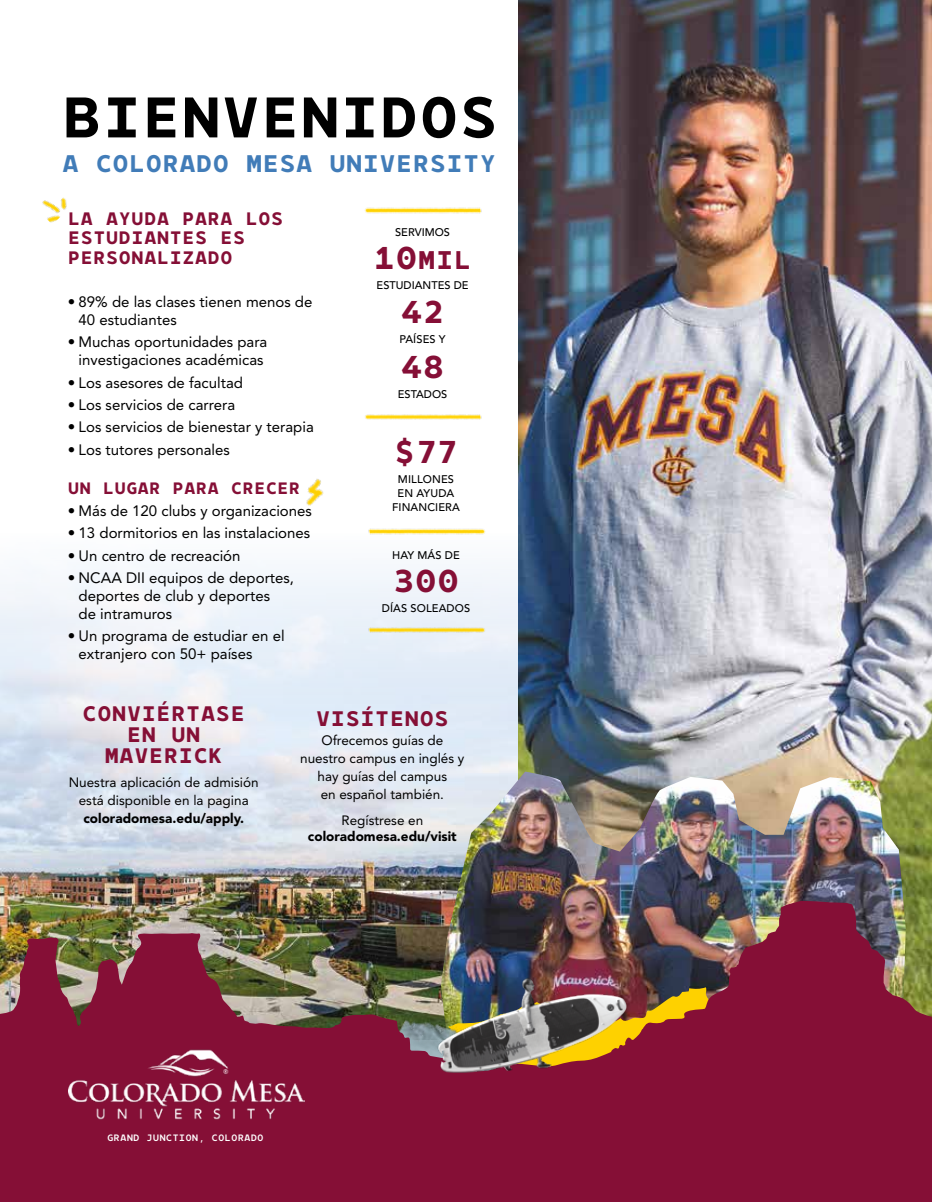
<style>
.page{position:relative;width:932px;height:1202px;background:#fff}
.page>*{position:absolute;margin:0;border:0;box-sizing:border-box;transform-origin:0 0}
.t1{font:800 57px "Matahari Mono 800";letter-spacing:-.01em;color:#000}
.t2{font:800 31.5px "Matahari Mono 800";color:#850f36}
.t3{font:800 25.5px "Matahari Mono 800";color:#850f36}
.t4{font:800 24px "Matahari Mono 800";letter-spacing:-.01em;color:#417cb8}
.t5{font:800 21px/21px "Matahari Mono 800";color:#850f36;text-align:center}
.t6{font:800 18px/19.5px "Matahari Mono 800";color:#850f36}
.t7{font:800 16.5px "Matahari Mono 800";color:#850f36}
.t8{font:15px/18px "Avenir";color:#000}
.t9{font:13.5px/18px "Avenir";color:#000;text-align:center}
.t10{font:900 13.5px "Avenir";color:#000}
.t11{font:500 10.95px/14.2px "Avenir";letter-spacing:.01em;color:#000;text-align:center}
.t12{font:700 9.3px "Matahari Mono 700";color:#fff}
.s1{font-size:31.5px}
</style>
<div class="page">
<img style="left:0;top:566px;width:518px;height:334px">
<img style="left:518px;top:0;width:414px;height:900px">
<img style="left:441px;top:771px;width:464px;height:129px">
<img style="left:0;top:900px;width:932px;height:302px">
<img style="left:69px;top:1042px;width:236px;height:82px">
<img style="left:365px;top:207px;width:117px;height:7px">
<img style="left:368px;top:528px;width:117px;height:7px">
<img style="left:360px;top:623px;width:132px;height:14px">
<img style="left:365px;top:414px;width:117px;height:6px">
<img style="left:414px;top:924px;width:223px;height:162px">
<img style="left:42px;top:197px;width:25px;height:26px">
<img style="left:306px;top:479px;width:18px;height:27px">
<h1 class="t1" style="left:62px;top:76px;width:438px">BIENVENIDOS</h1>
<h3 class="t4" style="left:62px;top:146px;width:435px">A COLORADO MESA UNIVERSITY</h3>
<p class="t6" style="left:68px;top:208px;width:217px">LA AYUDA PARA LOS<br>ESTUDIANTES ES<br>PERSONALIZADO</p>
<p class="t8" style="left:79px;top:293px;width:235px;text-indent:-11px">• 89% de las clases tienen menos de<br>40 estudiantes</p>
<p class="t8" style="left:68px;top:333px;width:201px;text-align:center">• Muchas oportunidades para investigaciones académicas</p>
<p class="t8" style="left:68px;top:374px;width:177px">• Los asesores de facultad</p>
<p class="t8" style="left:68px;top:396px;width:169px">• Los servicios de carrera</p>
<p class="t8" style="left:68px;top:418px;width:247px">• Los servicios de bienestar y terapia</p>
<p class="t8" style="left:68px;top:441px;width:164px">• Los tutores personales</p>
<p class="t7" style="left:68px;top:475px;width:234px">UN LUGAR PARA CRECER</p>
<p class="t8" style="left:68px;top:502px;width:245px">• Más de 120 clubs y organizaciones</p>
<p class="t8" style="left:68px;top:524px;width:244px">• 13 dormitorios en las instalaciones</p>
<p class="t8" style="left:68px;top:546px;width:174px">• Un centro de recreación</p>
<p class="t8" style="left:79px;top:569px;width:217px;text-indent:-11px">• NCAA DII equipos de deportes, deportes de club y deportes<br>de intramuros</p>
<p class="t8" style="left:79px;top:627px;width:207px;text-indent:-11px">• Un programa de estudiar en el extranjero con 50+ países</p>
<p class="t11" style="left:395px;top:225px;width:56px">SERVIMOS</p>
<h3 class="t3" style="left:373px;top:241px;width:100px"><span class="s1">10</span>MIL</h3>
<p class="t11" style="left:376px;top:278px;width:93px">ESTUDIANTES DE</p>
<h2 class="t2" style="left:400px;top:289px;width:46px">42</h2>
<p class="t11" style="left:399px;top:332px;width:48px">PAÍSES Y</p>
<h2 class="t2" style="left:400px;top:343px;width:46px">48</h2>
<p class="t11" style="left:398px;top:387px;width:51px">ESTADOS</p>
<h2 class="t2" style="left:393px;top:429px;width:67px">$77</h2>
<p class="t11" style="left:392px;top:472px;width:69px">MILLONES<br>EN AYUDA<br>FINANCIERA</p>
<p class="t11" style="left:392px;top:549px;width:69px">HAY MÁS DE</p>
<h2 class="t2" style="left:392px;top:558px;width:68px">300</h2>
<p class="t11" style="left:382px;top:601px;width:90px">DÍAS SOLEADOS</p>
<h3 class="t5" style="left:82px;top:702px;width:164px">CONVIÉRTASE<br>EN UN<br>MAVERICK</h3>
<p class="t9" style="left:69px;top:773px;width:191px">Nuestra aplicación de admisión está disponible en la pagina</p>
<p class="t10" style="left:83px;top:810px;width:162px">coloradomesa.edu/apply.</p>
<h3 class="t5" style="left:316px;top:707px;width:135px">VISÍTENOS</h3>
<p class="t9" style="left:300px;top:731px;width:166px">Ofrecemos guías de nuestro campus en inglés y hay guías del campus<br>en español también.</p>
<p class="t9" style="left:341px;top:811px;width:83px">Regístrese en</p>
<p class="t10" style="left:308px;top:828px;width:150px">coloradomesa.edu/visit</p>
<p class="t12" style="left:107px;top:1131px;width:158px">GRAND JUNCTION, COLORADO</p>
</div>
